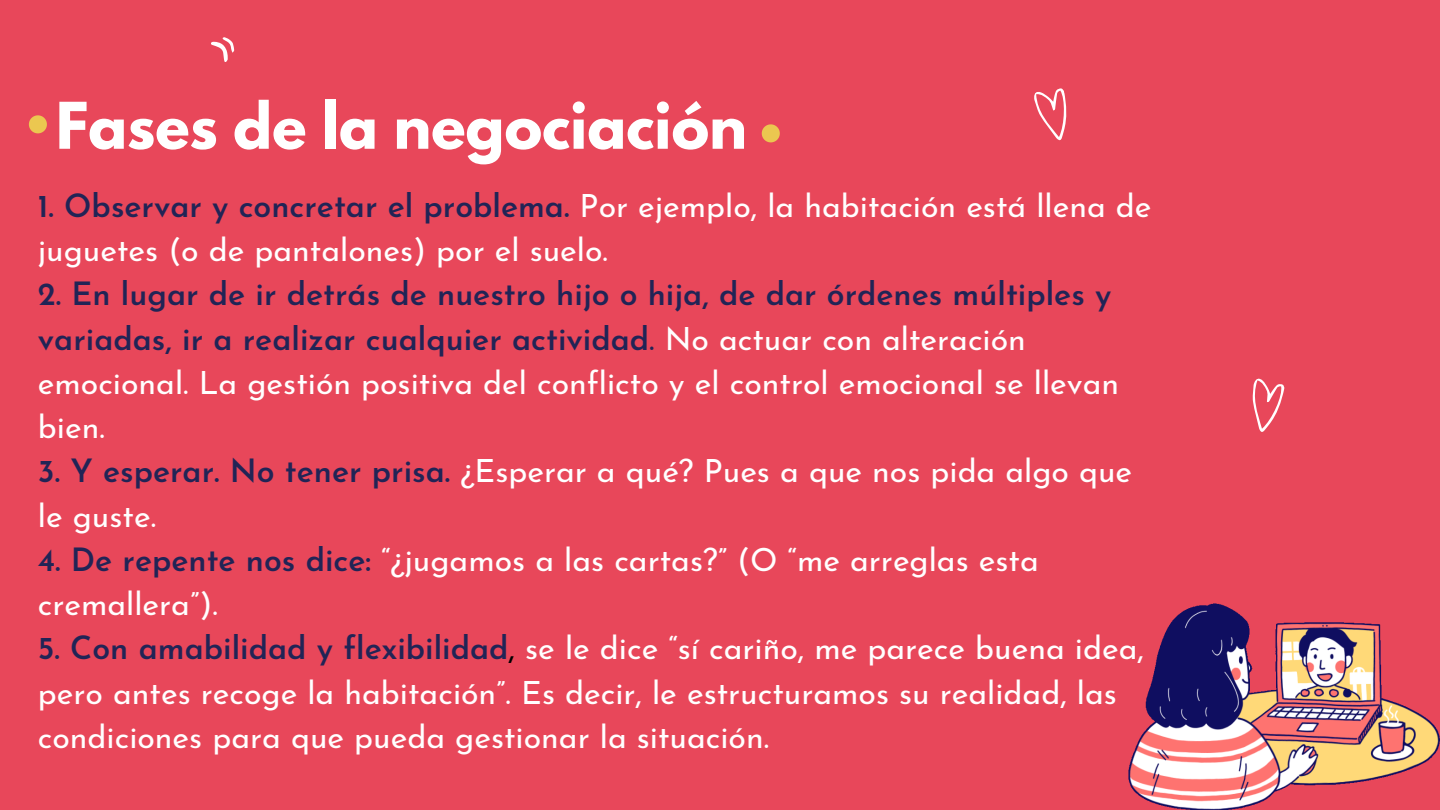
<style>
.page{position:relative;width:1440px;height:810px;background:#e8475a}
.page>*{position:absolute;margin:0;border:0;box-sizing:border-box;transform-origin:0 0}
.t1{font:700 57px "League Spartan";color:#fff}
.t2{font:32px/44.2px "Josefin Sans";color:#fff}
.t3{font:600 32px/44.2px "Josefin Sans";color:#212456}
.s1{font-weight:600;color:#212456}
.s2{font-weight:400}
.s3{font-weight:400;color:#fff}
.s4{color:#000}
</style>
<div class="page">
<img style="left:1129px;top:604px;width:311px;height:206px">
<svg style="left:29px;top:115px;width:18px;height:18px"></svg>
<svg style="left:762px;top:124px;width:18px;height:18px"></svg>
<svg style="left:1252px;top:378px;width:33px;height:54px"></svg>
<svg style="left:211px;top:37px;width:24px;height:25px"></svg>
<svg style="left:1034px;top:88px;width:33px;height:53px"></svg>
<h1 class="t1" style="left:56px;top:97px;width:692px">Fases de la negociación</h1>
<p class="t2" style="left:38px;top:187px;width:1115px"><span class="s1">1. Observar y concretar el problema.</span> Por ejemplo, la habitación está llena de juguetes (o de pantalones) por el suelo.</p>
<p class="t3" style="left:38px;top:275px;width:1083px">2. En lugar de ir detrás de nuestro hijo o hija, de dar órdenes múltiples y variadas, ir a realizar cualquier actividad<span class="s2">.</span> <span class="s3">No actuar con alteración emocional. La gestión positiva del conflicto y el control emocional se llevan bien.</span></p>
<p class="t2" style="left:38px;top:452px;width:1096px"><span class="s1">3. Y esperar. No tener prisa.</span> ¿Esperar a qué? Pues a que nos pida algo que le guste.</p>
<p class="t2" style="left:38px;top:541px;width:1002px"><span class="s1">4. De repente nos dice:</span> “¿jugamos a las cartas?” (O “me arreglas esta cremallera”).</p>
<p class="t2" style="left:38px;top:629px;width:1108px"><span class="s1">5. Con amabilidad y flexibilidad</span><span class="s4">,</span> se le dice “sí cariño, me parece buena idea, pero antes recoge la habitación”. Es decir, le estructuramos su realidad, las condiciones para que pueda gestionar la situación.</p>
</div>
